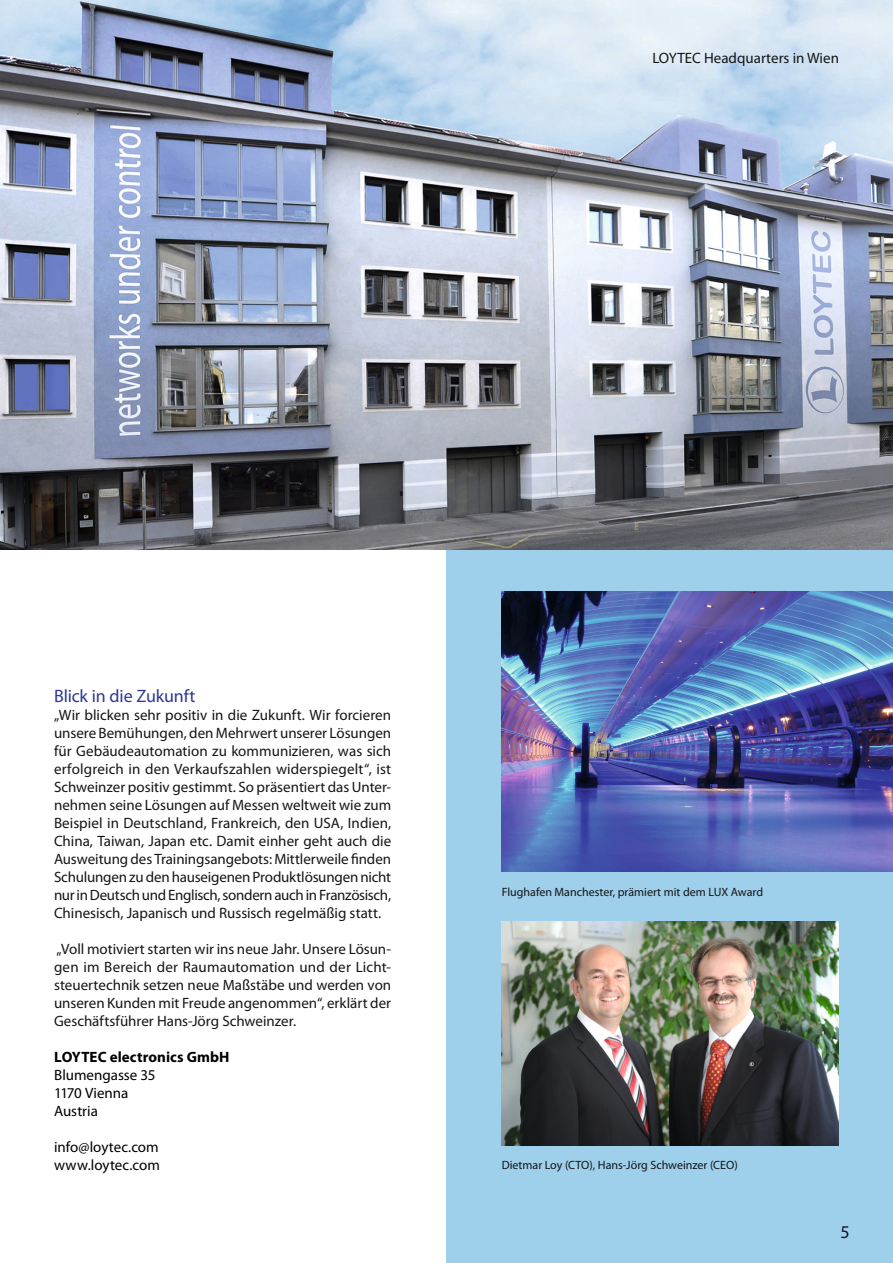
<style>
.page{position:relative;width:893px;height:1263px;background:#fff}
.page>*{position:absolute;margin:0;border:0;box-sizing:border-box;transform-origin:0 0}
.t1{font:18px "Myriad Pro";letter-spacing:-.01em;color:#2d3993}
.t2{font:18px "Myriad Pro";color:#151616}
.t3{font:15px/18px "Myriad Pro";color:#151616;text-align:justify}
.t4{font:15px/18px "Myriad Pro";color:#000}
.t5{font:700 15px "Myriad Pro";letter-spacing:.005em;color:#000}
.t6{font:12px "Myriad Pro";color:#151616}
</style>
<div class="page">
<div style="left:447px;top:0;width:446px;height:1263px;background:#9ecfeb"></div>
<img style="left:0;top:0;width:893px;height:549px">
<img style="left:502px;top:921px;width:337px;height:224px">
<img style="left:502px;top:591px;width:391px;height:280px">
<p class="t3" style="left:652px;top:49px;width:188px">LOYTEC Headquarters in Wien</p>
<p class="t1" style="left:54px;top:685px;width:143px">Blick in die Zukunft</p>
<p class="t3" style="left:54px;top:706px;width:339px">„Wir blicken sehr positiv in die Zukunft. Wir forcieren unsere Bemühungen, den Mehrwert unserer Lösungen für Gebäudeautomation zu kommunizieren, was sich erfolgreich in den Verkaufszahlen widerspiegelt“, ist Schweinzer positiv gestimmt. So präsentiert das Unter&shy;nehmen seine Lösungen auf Messen weltweit wie zum Beispiel in Deutschland, Frankreich, den USA, Indien, China, Taiwan, Japan etc. Damit einher geht auch die Ausweitung des Trainingsangebots: Mittlerweile finden Schulungen zu den hauseigenen Produktlösungen nicht nur in Deutsch und Englisch, sondern auch in Französisch, Chinesisch, Japanisch und Russisch regelmäßig statt.</p>
<p class="t3" style="left:54px;top:940px;width:339px">„Voll motiviert starten wir ins neue Jahr. Unsere Lösun&shy;gen im Bereich der Raumautomation und der Licht&shy;steuertechnik setzen neue Maßstäbe und werden von unseren Kunden mit Freude angenommen“, erklärt der Geschäftsführer Hans-Jörg Schweinzer.</p>
<p class="t5" style="left:54px;top:1047px;width:177px">LOYTEC electronics GmbH</p>
<p class="t4" style="left:54px;top:1066px;width:103px">Blumengasse 35<br>1170 Vienna<br>Austria</p>
<p class="t4" style="left:54px;top:1138px;width:107px">info@loytec.com www.loytec.com</p>
<p class="t6" style="left:502px;top:884px;width:263px">Flughafen Manchester, prämiert mit dem LUX Award</p>
<p class="t6" style="left:502px;top:1157px;width:237px">Dietmar Loy (CTO), Hans-Jörg Schweinzer (CEO)</p>
<p class="t2" style="left:840px;top:1220px;width:11px">5</p>
</div>
